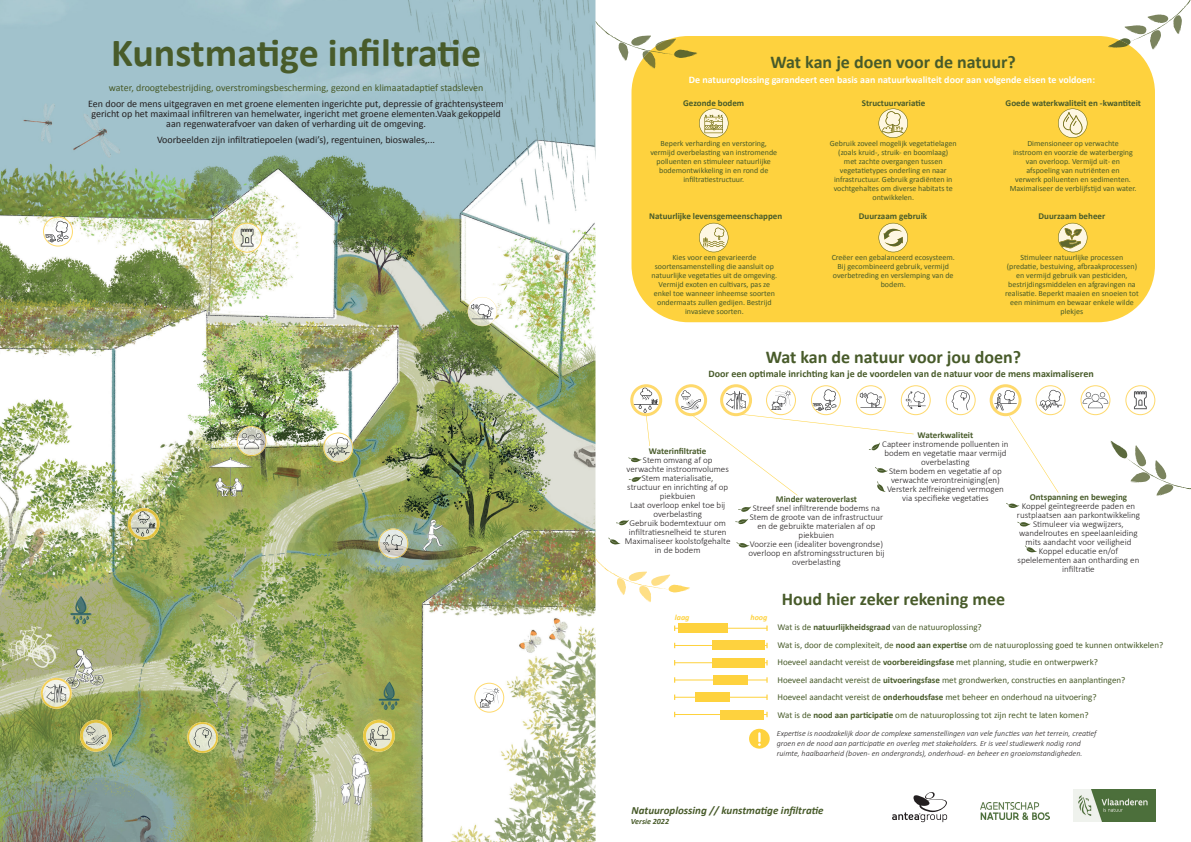
<style>
.page{position:relative;width:1191px;height:842px;background:#fff}
.page>*{position:absolute;margin:0;border:0;box-sizing:border-box;transform-origin:0 0}
.t1{font:700 40px "Calibri";letter-spacing:-.005em;color:#485b2a}
.t2{font:700 18px "Calibri";color:#485b2a}
.t3{font:italic 700 11px "Calibri";color:#485b2a}
.t4{font:10px/10px "Calibri";color:#231f20;text-align:center}
.t5{font:10px "Calibri";color:#485b2a}
.t6{font:700 10px "Calibri";color:#fff}
.t7{font:700 10px "Calibri";color:#485b2a}
.t8{font:300 9px/9px "Calibri";color:#231f20;text-align:center}
.t9{font:9px/17.5px "Calibri";color:#485b2a}
.t10{font:700 9px "Calibri";color:#485b2a}
.t11{font:8px/9px "Calibri";color:#485b2a;text-align:center}
.t12{font:italic 300 8px/10px "Calibri";color:#231f20}
.t13{font:italic 700 8px "Calibri";color:#485b2a}
.t14{font:italic 700 8px "Calibri";color:#fed23e}
.s1{font-weight:700}
</style>
<div class="page">
<img style="left:0;top:0;width:595px;height:842px">
<svg style="left:892px;top:792px;width:56px;height:30px"></svg>
<div style="left:631px;top:36px;width:524px;height:286px;background:#fed23e;border-radius:57px"></div>
<div style="left:749px;top:729px;width:20px;height:20px;background:#fed23e;border-radius:50%"></div>
<svg style="left:758px;top:732px;width:3px;height:14px"></svg>
<div style="left:721px;top:710px;width:43px;height:10px;background:#fed23e"></div>
<hr style="left:674px;top:628px;width:93px;height:1px;background:#fed23e">
<div style="left:677px;top:623px;width:50px;height:10px;background:#fed23e"></div>
<hr style="left:674px;top:645px;width:93px;height:1px;background:#fed23e">
<div style="left:713px;top:641px;width:52px;height:9px;background:#fed23e"></div>
<hr style="left:674px;top:662px;width:93px;height:1px;background:#fed23e">
<div style="left:713px;top:658px;width:52px;height:9px;background:#fed23e"></div>
<hr style="left:674px;top:679px;width:93px;height:1px;background:#fed23e">
<div style="left:713px;top:675px;width:34px;height:10px;background:#fed23e"></div>
<hr style="left:674px;top:697px;width:93px;height:1px;background:#fed23e">
<div style="left:695px;top:692px;width:35px;height:10px;background:#fed23e"></div>
<hr style="left:674px;top:714px;width:93px;height:1px;background:#fed23e">
<img style="left:980px;top:802px;width:69px;height:17px">
<img style="left:1073px;top:790px;width:82px;height:31px">
<svg style="left:1025px;top:545px;width:12px;height:7px"></svg>
<svg style="left:1017px;top:522px;width:14px;height:5px"></svg>
<svg style="left:608px;top:537px;width:13px;height:7px"></svg>
<svg style="left:1006px;top:503px;width:13px;height:5px"></svg>
<svg style="left:629px;top:476px;width:13px;height:6px"></svg>
<svg style="left:735px;top:506px;width:16px;height:19px"></svg>
<svg style="left:628px;top:457px;width:14px;height:6px"></svg>
<svg style="left:616px;top:520px;width:13px;height:6px"></svg>
<svg style="left:736px;top:542px;width:14px;height:6px"></svg>
<img style="left:378px;top:528px;width:30px;height:30px">
<img style="left:43px;top:217px;width:30px;height:30px">
<img style="left:468px;top:297px;width:29px;height:29px">
<img style="left:187px;top:722px;width:31px;height:31px">
<img style="left:41px;top:678px;width:31px;height:31px">
<img style="left:323px;top:432px;width:30px;height:30px">
<img style="left:363px;top:720px;width:32px;height:32px">
<img style="left:128px;top:508px;width:32px;height:32px">
<img style="left:80px;top:720px;width:32px;height:32px">
<img style="left:474px;top:683px;width:30px;height:30px">
<img style="left:232px;top:223px;width:30px;height:30px">
<img style="left:237px;top:426px;width:29px;height:30px">
<svg style="left:1108px;top:0;width:82px;height:49px"></svg>
<svg style="left:595px;top:21px;width:102px;height:48px"></svg>
<svg style="left:595px;top:558px;width:95px;height:44px"></svg>
<svg style="left:1110px;top:441px;width:81px;height:55px"></svg>
<svg style="left:1080px;top:385px;width:30px;height:30px"></svg>
<svg style="left:945px;top:385px;width:30px;height:30px"></svg>
<svg style="left:989px;top:384px;width:76px;height:109px"></svg>
<svg style="left:630px;top:384px;width:32px;height:62px"></svg>
<svg style="left:675px;top:384px;width:255px;height:112px"></svg>
<svg style="left:1125px;top:385px;width:30px;height:30px"></svg>
<svg style="left:699px;top:108px;width:29px;height:30px"></svg>
<svg style="left:1058px;top:108px;width:29px;height:30px"></svg>
<svg style="left:699px;top:223px;width:29px;height:29px"></svg>
<svg style="left:878px;top:108px;width:30px;height:30px"></svg>
<svg style="left:878px;top:223px;width:30px;height:29px"></svg>
<svg style="left:1058px;top:223px;width:29px;height:29px"></svg>
<h1 class="t1" style="left:111px;top:24px;width:371px">Kunstmatige infiltratie</h1>
<p class="t5" style="left:109px;top:82px;width:376px">water, droogtebestrijding, overstromingsbescherming, gezond en klimaatadaptief stadsleven</p>
<p class="t4" style="left:88px;top:98px;width:417px">Een door de mens uitgegraven en met groene elementen ingerichte put, depressie of grachtensysteem gericht op het maximaal infiltreren van hemelwater, ingericht met groene elementen.Vaak gekoppeld aan regenwaterafvoer van daken of verharding uit de omgeving.</p>
<p class="t4" style="left:157px;top:134px;width:280px">Voorbeelden zijn infiltratiepoelen (wadi’s), regentuinen, bioswales,...</p>
<h2 class="t2" style="left:770px;top:49px;width:247px">Wat kan je doen voor de natuur?</h2>
<p class="t6" style="left:689px;top:72px;width:408px">De natuuroplossing garandeert een basis aan natuurkwaliteit door aan volgende eisen te voldoen:</p>
<p class="t10" style="left:683px;top:96px;width:63px">Gezonde bodem</p>
<p class="t11" style="left:650px;top:139px;width:128px">Beperk verharding en verstoring, vermijd overbelasting van instromende polluenten en stimuleer natuurlijke bodemontwikkeling in en rond de infiltratiestructuur.</p>
<p class="t10" style="left:861px;top:96px;width:65px">Structuurvariatie</p>
<p class="t10" style="left:1005px;top:96px;width:137px">Goede waterkwaliteit en -kwantiteit</p>
<p class="t11" style="left:830px;top:139px;width:128px">Gebruik zoveel mogelijk vegetatielagen (zoals kruid-, struik- en boomlaag)<br>met zachte overgangen tussen vegetatietypes onderling en naar infrastructuur. Gebruik gradiënten in vochtgehaltes om diverse habitats te ontwikkelen.</p>
<p class="t11" style="left:1009px;top:139px;width:128px">Dimensioneer op verwachte<br>instroom en voorzie de waterberging van overloop. Vermijd uit- en afspoeling van nutriënten en<br>verwerk polluenten en sedimenten.<br>Maximaliseer de verblijfstijd van water.</p>
<p class="t10" style="left:649px;top:210px;width:135px">Natuurlijke levensgemeenschappen</p>
<p class="t10" style="left:859px;top:210px;width:70px">Duurzaam gebruik</p>
<p class="t10" style="left:1038px;top:210px;width:68px">Duurzaam beheer</p>
<p class="t11" style="left:651px;top:252px;width:127px">Kies voor een gevarieerde soortensamenstelling die aansluit op natuurlijke vegetaties uit de omgeving.<br>Vermijd exoten en cultivars, pas ze enkel toe wanneer inheemse soorten ondermaats zullen gedijen. Bestrijd invasieve soorten.</p>
<p class="t11" style="left:831px;top:252px;width:125px">Creëer een gebalanceerd ecosysteem.<br>Bij gecombineerd gebruik, vermijd overbetreding en verslemping van de bodem.</p>
<p class="t11" style="left:1005px;top:252px;width:135px">Stimuleer natuurlijke processen (predatie, bestuiving, afbraakprocessen) en vermijd gebruik van pesticiden, bestrijdingsmiddelen en afgravingen na realisatie. Beperkt maaien en snoeien tot een minimum en bewaar enkele wilde plekjes</p>
<h2 class="t2" style="left:765px;top:345px;width:257px">Wat kan de natuur voor jou doen?</h2>
<p class="t7" style="left:708px;top:367px;width:387px">Door een optimale inrichting kan je de voordelen van de natuur voor de mens maximaliseren</p>
<p class="t10" style="left:649px;top:445px;width:59px">Waterinfiltratie</p>
<p class="t8" style="left:625px;top:456px;width:107px">Stem omvang af op verwachte instroomvolumes<br>Stem materialisatie, structuur en inrichting af op piekbuien<br>Laat overloop enkel toe bij overbelasting<br>Gebruik bodemtextuur om infiltratiesnelheid te sturen<br>Maximaliseer koolstofgehalte in de bodem</p>
<p class="t10" style="left:917px;top:429px;width:57px">Waterkwaliteit</p>
<p class="t8" style="left:882px;top:440px;width:128px">Capteer instromende polluenten in bodem en vegetatie maar vermijd overbelasting<br>Stem bodem en vegetatie af op verwachte verontreiniging(en)<br>Versterk zelfreinigend vermogen via specifieke vegetaties</p>
<p class="t10" style="left:776px;top:493px;width:83px">Minder wateroverlast</p>
<p class="t8" style="left:748px;top:504px;width:137px">Streef snel infiltrerende bodems na<br>Stem de groote van de infrastructuur en de gebruikte materialen af op piekbuien<br>Voorzie een (idealiter bovengrondse) overloop en afstromingsstructuren bij overbelasting</p>
<h2 class="t2" style="left:782px;top:586px;width:225px">Houd hier zeker rekening mee</h2>
<p class="t14" style="left:675px;top:612px;width:16px">laag</p>
<p class="t14" style="left:750px;top:612px;width:18px">hoog</p>
<p class="t10" style="left:1029px;top:490px;width:99px">Ontspanning en beweging</p>
<p class="t8" style="left:1017px;top:501px;width:125px">Koppel geïntegreerde paden en rustplaatsen aan parkontwikkeling<br>Stimuleer via wegwijzers, wandelroutes en speelaanleiding mits aandacht voor veiligheid<br>Koppel educatie en/of spelelementen aan ontharding en infiltratie</p>
<p class="t9" style="left:777px;top:618px;width:387px">Wat is de <span class="s1">natuurlijkheidsgraad</span> van de natuuroplossing?<br>Wat is, door de complexiteit, de <span class="s1">nood aan expertise</span> om de natuuroplossing goed te kunnen ontwikkelen?<br>Hoeveel aandacht vereist de <span class="s1">voorbereidingsfase</span> met planning, studie en ontwerpwerk?<br>Hoeveel aandacht vereist de <span class="s1">uitvoeringsfase</span> met grondwerken, constructies en aanplantingen?<br>Hoeveel aandacht vereist de <span class="s1">onderhoudsfase</span> met beheer en onderhoud na uitvoering?<br>Wat is de <span class="s1">nood aan participatie</span> om de natuuroplossing tot zijn recht te laten komen?</p>
<p class="t12" style="left:777px;top:728px;width:321px">Expertise is noodzakelijk door de complexe samenstellingen van vele functies van het terrein, creatief groen en de nood aan participatie en overleg met stakeholders. Er is veel studiewerk nodig rond ruimte, haalbaarheid (boven- en ondergronds), onderhoud- en beheer en groeiomstandigheden.</p>
<h3 class="t3" style="left:631px;top:804px;width:194px">Natuuroplossing // kunstmatige infiltratie</h3>
<p class="t13" style="left:631px;top:816px;width:40px">Versie 2022</p>
</div>
